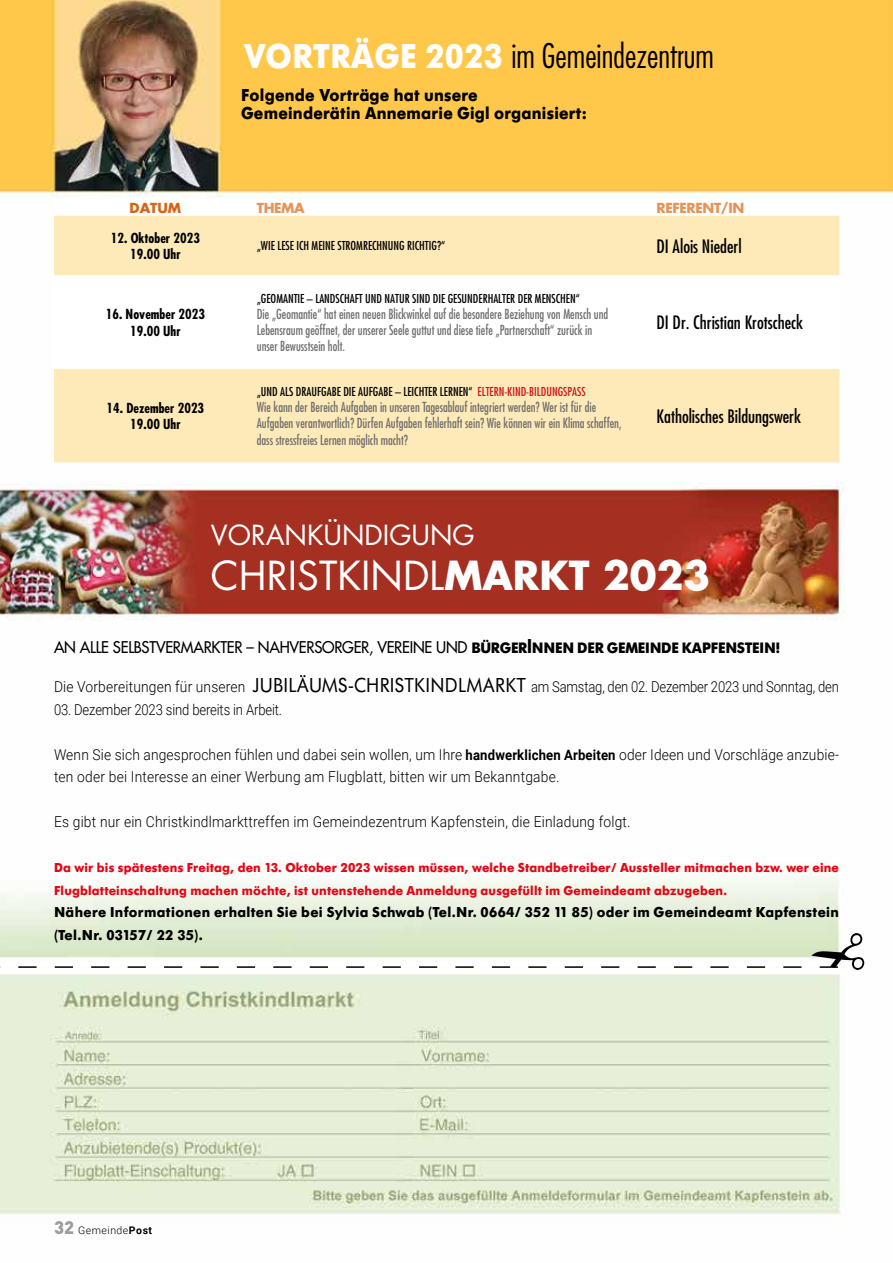
<style>
.page{position:relative;width:893px;height:1263px;background:#fff}
.page>*{position:absolute;margin:0;border:0;box-sizing:border-box;transform-origin:0 0}
.t1{font:39px "Futura";color:#fff}
.t2{font:300 condensed 33px "Futura";color:#000}
.t3{font:27px "Futura";color:#fff}
.t4{font:700 18px/18px "Futura SB";letter-spacing:.015em;color:#000;scale:.92 1}
.t5{font:condensed 18px "Futura";color:#000}
.t6{font:15.75px "Futura";letter-spacing:-.015em;color:#000;scale:.95 1}
.t7{font:300 15px/22.5px "Roboto";letter-spacing:.015em;color:#000;scale:.92 1}
.t8{font:700 15px/22.5px "Futura SB";letter-spacing:.025em;color:#000;scale:.95 1}
.t9{font:300 15px "Roboto";letter-spacing:-.01em;color:#000;scale:.92 1}
.t10{font:300 15px "Roboto";letter-spacing:-.01em;color:#000;scale:.87 1}
.t11{font:condensed 13.5px/16.2px "Futura";color:#706f6f;scale:.92 1}
.t12{font:700 13.5px/22.5px "Futura SB";letter-spacing:.015em;color:#e30613;scale:.95 1}
.t13{font:700 condensed 13.5px/16.2px "Futura";color:#000;text-align:center}
.t14{font:700 13.5px "Futura";letter-spacing:-.025em;color:#e59456}
.t15{font:700 13.5px "Futura";color:#d86314}
.t16{font:condensed 12px "Futura";color:#000}
.t17{font:300 10.5px "Roboto";letter-spacing:.05em;color:#000}
.s1{font-family:"Futura SB";font-weight:700;font-stretch:normal;font-size:36px;color:#fff}
.s2{color:#cd1719}
.s3{font-weight:700}
.s4{font-family:"Futura SB";font-weight:700}
.s5{font-family:"Futura SB";font-weight:700;font-size:21px}
.s6{font-family:"Futura SB";font-weight:400;font-size:21px}
.s7{font-weight:700;font-size:14.25px}
.s8{font-family:"DIN";font-weight:900;font-size:18px;color:#9d9d9c}
</style>
<div class="page">
<img style="left:0;top:0;width:893px;height:1217px">
<svg style="left:54px;top:199px;width:785px;height:17px"></svg>
<div style="left:54px;top:216px;width:785px;height:246px;background:#fee9b8"></div>
<svg style="left:54px;top:275px;width:785px;height:94px"></svg>
<svg style="left:0;top:933px;width:864px;height:37px"></svg>
<h2 class="t2" style="left:243px;top:36px;width:472px"><span class="s1">VORTRÄGE 2023</span> im Gemeindezentrum</h2>
<h3 class="t4" style="left:241px;top:86px;width:377px">Folgende Vorträge hat unsere<br>Gemeinderätin Annemarie Gigl organisiert:</h3>
<p class="t15" style="left:130px;top:199px;width:53px">DATUM</p>
<p class="t14" style="left:257px;top:199px;width:49px">THEMA</p>
<p class="t14" style="left:656px;top:199px;width:89px">REFERENT/IN</p>
<p class="t13" style="left:111px;top:230px;width:91px">12. Oktober 2023<br>19.00 Uhr</p>
<p class="t16" style="left:257px;top:239px;width:190px">„WIE LESE ICH MEINE STROMRECHNUNG RICHTIG?“</p>
<h3 class="t5" style="left:657px;top:235px;width:87px">DI Alois Niederl</h3>
<p class="t13" style="left:106px;top:306px;width:101px">16. November 2023<br>19.00 Uhr</p>
<p class="t13" style="left:107px;top:400px;width:99px">14. Dezember 2023<br>19.00 Uhr</p>
<p class="t16" style="left:257px;top:291px;width:324px">„GEOMANTIE – LANDSCHAFT UND NATUR SIND DIE GESUNDERHALTER DER MENSCHEN“</p>
<p class="t11" style="left:257px;top:306px;width:383px">Die „Geomantie“ hat einen neuen Blickwinkel auf die besondere Beziehung von Mensch und<br>Lebensraum geöffnet, der unserer Seele guttut und diese tiefe „Partnerschaft“ zurück in unser Bewusstsein holt.</p>
<h3 class="t5" style="left:657px;top:312px;width:148px">DI Dr. Christian Krotscheck</h3>
<p class="t16" style="left:257px;top:384px;width:330px">„UND ALS DRAUFGABE DIE AUFGABE – LEICHTER LERNEN“ <span class="s2">ELTERN-KIND-BILDUNGSPASS</span></p>
<p class="t11" style="left:257px;top:399px;width:398px">Wie kann der Bereich Aufgaben in unseren Tagesablauf integriert werden? Wer ist für die<br>Aufgaben verantwortlich? Dürfen Aufgaben fehlerhaft sein? Wie können wir ein Klima schaffen, dass stressfreies Lernen möglich macht?</p>
<h3 class="t5" style="left:657px;top:405px;width:146px">Katholisches Bildungswerk</h3>
<h3 class="t3" style="left:211px;top:518px;width:265px">VORANKÜNDIGUNG</h3>
<h1 class="t1" style="left:211px;top:551px;width:501px">CHRISTKINDL<span class="s3">MARKT 2023</span></h1>
<p class="t6" style="left:54px;top:637px;width:766px">AN ALLE SELBSTVERMARKTER – NAHVERSORGER, VEREINE UND <span class="s4">BÜRGER</span><span class="s5">I</span><span class="s4">NNEN DER GEMEINDE KAPFENSTEIN!</span></p>
<p class="t9" style="left:54px;top:676px;width:855px">Die Vorbereitungen für unseren <span class="s6">JUBILÄUMS-CHRISTKINDLMARKT</span> am Samstag, den 02. Dezember 2023 und Sonntag, den</p>
<p class="t10" style="left:54px;top:699px;width:264px">03. Dezember 2023 sind bereits in Arbeit.</p>
<p class="t7" style="left:54px;top:742px;width:855px">Wenn Sie sich angesprochen fühlen und dabei sein wollen, um Ihre <span class="s7">handwerklichen Arbeiten</span> oder Ideen und Vorschläge anzubie&shy;ten oder bei Interesse an einer Werbung am Flugblatt, bitten wir um Bekanntgabe.</p>
<p class="t7" style="left:54px;top:810px;width:628px">Es gibt nur ein Christkindlmarkttreffen im Gemeindezentrum Kapfenstein, die Einladung folgt.</p>
<p class="t12" style="left:54px;top:856px;width:828px">Da wir bis spätestens Freitag, den 13. Oktober 2023 wissen müssen, welche Standbetreiber/ Aussteller mitmachen bzw. wer eine<br>Flugblatteinschaltung machen möchte, ist untenstehende Anmeldung ausgefüllt im Gemeindeamt abzugeben.</p>
<p class="t8" style="left:54px;top:901px;width:828px">Nähere Informationen erhalten Sie bei Sylvia Schwab (Tel.Nr. 0664/ 352 11 85) oder im Gemeindeamt Kapfenstein (Tel.Nr. 03157/ 22 35).</p>
<p class="t17" style="left:54px;top:1222px;width:100px"><span class="s8">32</span> Gemeinde<span class="s3">Post</span></p>
</div>
